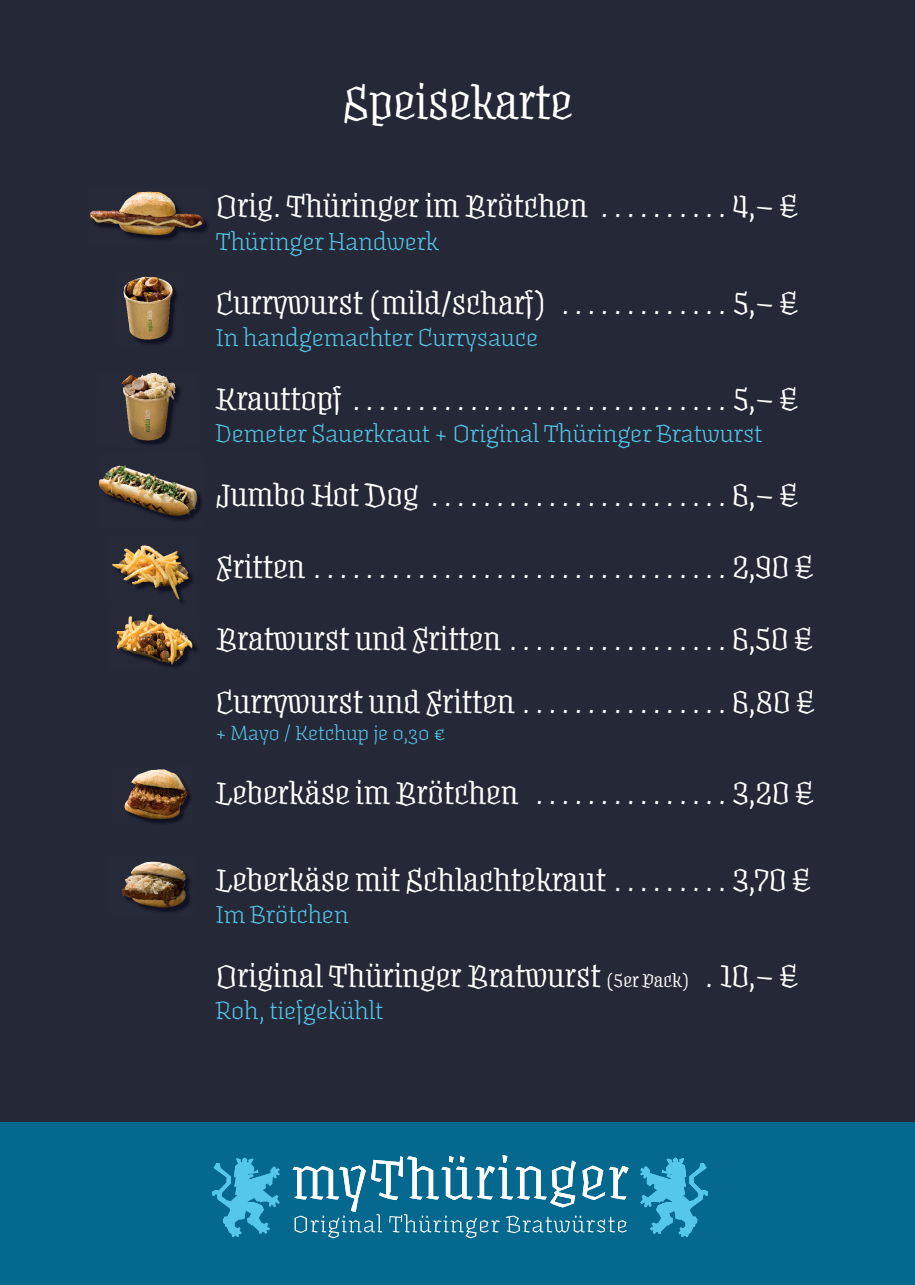
<style>
.page{position:relative;width:915px;height:1285px;background:#fff}
.page>*{position:absolute;margin:0;border:0;box-sizing:border-box;transform-origin:0 0}
.t1{font:45px "Fakir Display";color:#fff}
.t2{font:30px/63px "Fakir Display";color:#fff}
.t3{font:27px "Fakir Pro";color:#55c7eb}
.t4{font:22.5px "Fakir Pro";color:#55c7eb}
.s1{font-size:18px}
</style>
<div class="page">
<div style="left:0;top:1117px;width:914px;height:167px;background:#05688e"></div>
<svg style="left:640px;top:1157px;width:67px;height:79px"></svg>
<svg style="left:212px;top:1157px;width:68px;height:79px"></svg>
<svg style="left:292px;top:1155px;width:336px;height:82px"></svg>
<div style="left:0;top:0;width:914px;height:1120px;background:#252837"></div>
<img style="left:124px;top:474px;width:77px;height:46px">
<img style="left:103px;top:465px;width:47px;height:12px">
<img style="left:98px;top:477px;width:26px;height:26px">
<img style="left:125px;top:396px;width:54px;height:48px">
<img style="left:121px;top:372px;width:59px;height:24px">
<img style="left:125px;top:295px;width:49px;height:49px">
<img style="left:123px;top:276px;width:38px;height:19px">
<img style="left:161px;top:279px;width:16px;height:41px">
<img style="left:112px;top:193px;width:96px;height:47px">
<img style="left:112px;top:191px;width:48px;height:14px">
<img style="left:90px;top:210px;width:22px;height:18px">
<img style="left:114px;top:546px;width:78px;height:56px">
<img style="left:114px;top:546px;width:15px;height:12px">
<img style="left:174px;top:546px;width:18px;height:12px">
<img style="left:116px;top:631px;width:2px;height:18px">
<img style="left:118px;top:615px;width:79px;height:53px">
<img style="left:153px;top:769px;width:13px;height:1px">
<img style="left:125px;top:770px;width:66px;height:53px">
<img style="left:123px;top:862px;width:67px;height:50px">
<h1 class="t1" style="left:342px;top:76px;width:231px">Speisekarte</h1>
<p class="t2" style="left:216px;top:177px;width:584px">Orig. Thüringer im Brötchen . . . . . . . . . . 4,– €</p>
<p class="t3" style="left:216px;top:224px;width:224px">Thüringer Handwerk</p>
<p class="t2" style="left:216px;top:273px;width:584px">Currywurst (mild/scharf) . . . . . . . . . . . . . 5,– €</p>
<p class="t3" style="left:216px;top:320px;width:323px">In handgemachter Currysauce</p>
<p class="t2" style="left:216px;top:369px;width:584px">Krauttopf . . . . . . . . . . . . . . . . . . . . . . . . . . . . . 5,– €</p>
<p class="t3" style="left:216px;top:416px;width:547px">Demeter Sauerkraut + Original Thüringer Bratwurst</p>
<p class="t2" style="left:216px;top:465px;width:584px">Jumbo Hot Dog . . . . . . . . . . . . . . . . . . . . . . . 6,– €</p>
<p class="t2" style="left:216px;top:537px;width:599px">Fritten . . . . . . . . . . . . . . . . . . . . . . . . . . . . . . . . 2,90 €</p>
<p class="t2" style="left:216px;top:609px;width:600px">Bratwurst und Fritten . . . . . . . . . . . . . . . . . 6,50 €<br>Currywurst und Fritten . . . . . . . . . . . . . . . . 6,80 €</p>
<p class="t4" style="left:216px;top:718px;width:231px">+ Mayo / Ketchup je 0,30 €</p>
<p class="t2" style="left:216px;top:763px;width:599px">Leberkäse im Brötchen . . . . . . . . . . . . . . . 3,20 €</p>
<p class="t2" style="left:216px;top:850px;width:596px">Leberkäse mit Schlachtekraut . . . . . . . . . 3,70 €</p>
<p class="t3" style="left:216px;top:896px;width:134px">Im Brötchen</p>
<p class="t2" style="left:216px;top:946px;width:584px">Original Thüringer Bratwurst <span class="s1">(5er Pack)</span> . 10,– €</p>
<p class="t3" style="left:216px;top:992px;width:169px">Roh, tiefgekühlt</p>
</div>
